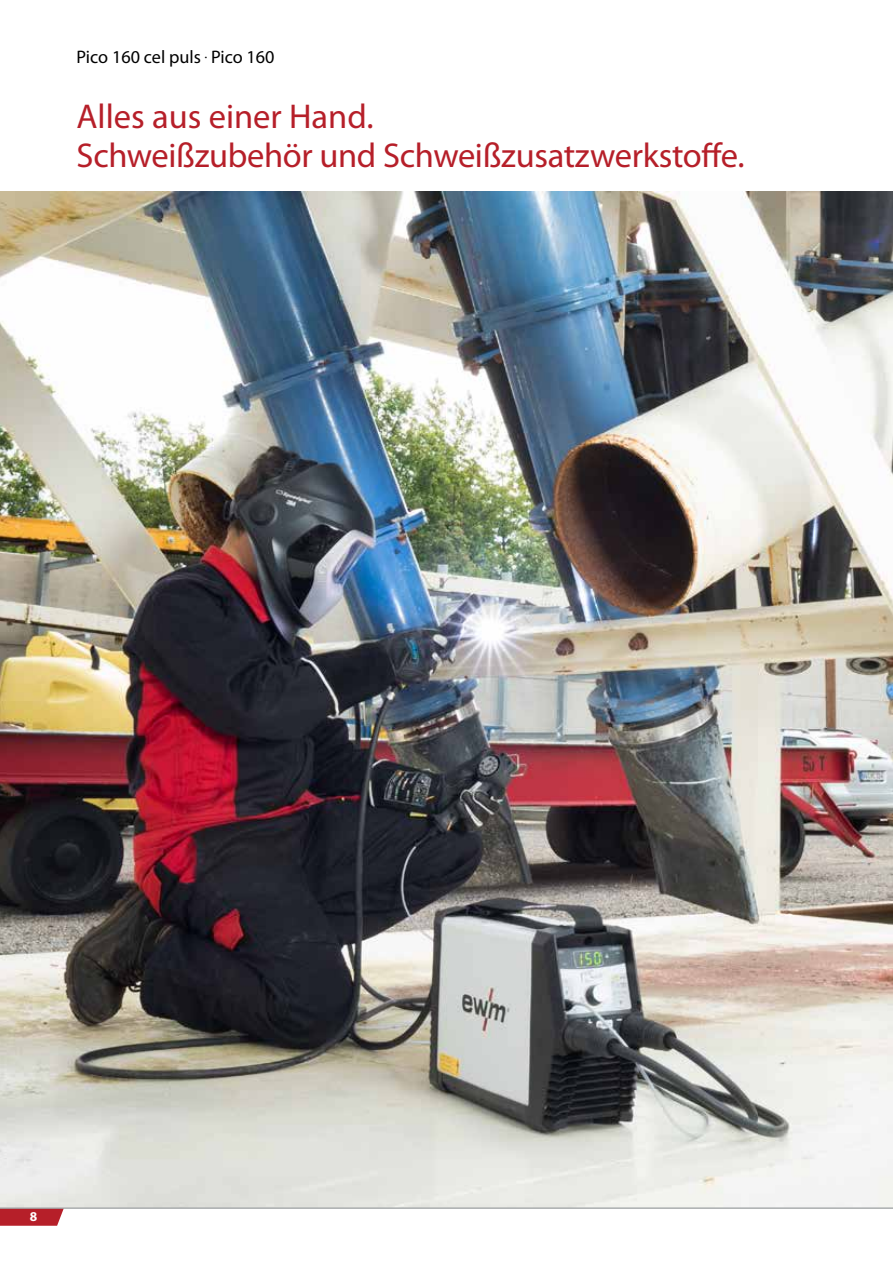
<style>
.page{position:relative;width:893px;height:1263px;background:#fff}
.page>*{position:absolute;margin:0;border:0;box-sizing:border-box;transform-origin:0 0}
.t1{font:34.5px/39px "Myriad Pro";letter-spacing:-.01em;color:#b61f29}
.t2{font:18.15px "Myriad Pro";color:#000}
.t3{font:700 13.5px "Myriad Pro";color:#fff}
</style>
<div class="page">
<svg style="left:0;top:1209px;width:64px;height:17px"></svg>
<img style="left:0;top:192px;width:893px;height:1016px">
<hr style="left:0;top:1208px;width:893px;height:1px;background:#9a9ea0">
<p class="t2" style="left:77px;top:45px;width:200px">Pico 160 cel puls . Pico 160</p>
<p class="t1" style="left:77px;top:96px;width:669px">Alles aus einer Hand.<br>Schweißzubehör und Schweißzusatzwerkstoffe.</p>
<p class="t3" style="left:30px;top:1207px;width:9px">8</p>
</div>
